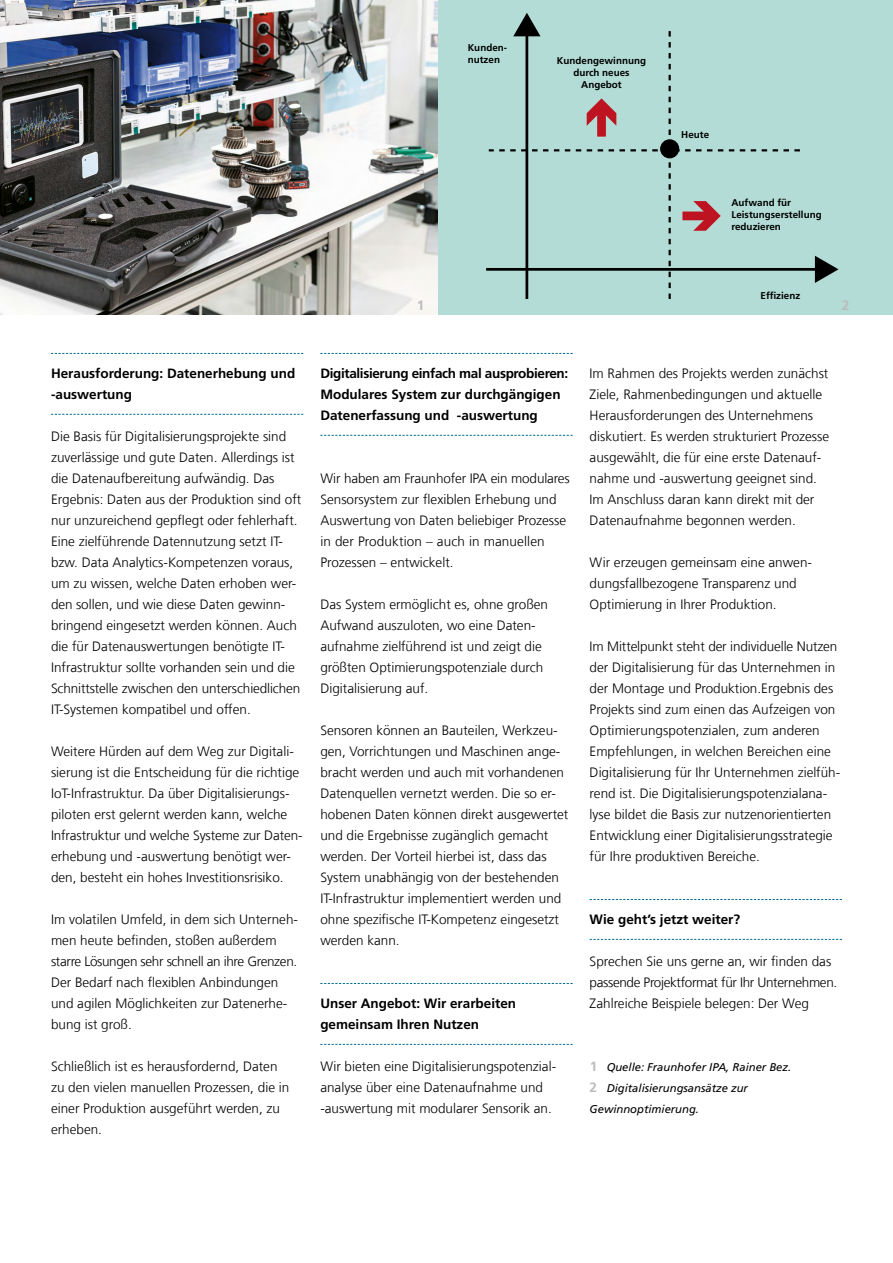
<style>
.page{position:relative;width:893px;height:1263px;background:#fff}
.page>*{position:absolute;margin:0;border:0;box-sizing:border-box;transform-origin:0 0}
.t1{font:300 13.5px/21px "Frutiger LT Com";color:#000}
.t2{font:700 13.5px/21px "Frutiger LT Com";color:#000}
.t3{font:700 13.5px "Frutiger LT Com";color:#bbbcbd}
.t4{font:italic 11.25px/21px "Frutiger LT Com";color:#000}
.t5{font:700 9.9px/11.9px "Frutiger LT Com";color:#000}
.s1{font-weight:700;font-style:normal;font-size:13.5px;color:#bbbcbd}
</style>
<div class="page">
<div style="left:0;top:0;width:893px;height:315px;background:#b2dcd5"></div>
<svg style="left:51px;top:353px;width:252px;height:1px"></svg>
<svg style="left:51px;top:414px;width:252px;height:1px"></svg>
<svg style="left:590px;top:899px;width:252px;height:1px"></svg>
<svg style="left:590px;top:939px;width:252px;height:1px"></svg>
<svg style="left:320px;top:353px;width:253px;height:1px"></svg>
<svg style="left:320px;top:435px;width:253px;height:1px"></svg>
<svg style="left:320px;top:983px;width:253px;height:1px"></svg>
<svg style="left:320px;top:1044px;width:253px;height:1px"></svg>
<img style="left:0;top:0;width:438px;height:315px">
<hr style="left:486px;top:268px;width:333px;height:3px;background:#000">
<svg style="left:815px;top:256px;width:23px;height:27px"></svg>
<svg style="left:489px;top:13px;width:311px;height:286px"></svg>
<p class="t5" style="left:468px;top:41px;width:41px">Kunden&shy;nutzen</p>
<p class="t5" style="left:557px;top:55px;width:91px;text-align:center">Kundengewinnung durch neues<br>Angebot</p>
<p class="t5" style="left:681px;top:128px;width:29px">Heute</p>
<p class="t5" style="left:731px;top:197px;width:92px">Aufwand für<br>Leistungserstellung reduzieren</p>
<p class="t5" style="left:761px;top:290px;width:41px">Effizienz</p>
<p class="t3" style="left:417px;top:298px;width:9px">1</p>
<p class="t3" style="left:842px;top:298px;width:9px">2</p>
<p class="t2" style="left:51px;top:363px;width:246px">Herausforderung: Datenerhebung und -auswertung</p>
<p class="t1" style="left:51px;top:426px;width:252px">Die Basis für Digitalisierungsprojekte sind zuverlässige und gute Daten. Allerdings ist die Datenaufbereitung aufwändig. Das Ergebnis: Daten aus der Produktion sind oft nur unzureichend gepflegt oder fehlerhaft.<br>Eine zielführende Datennutzung setzt IT&shy;bzw. Data Analytics-Kompetenzen voraus, um zu wissen, welche Daten erhoben wer&shy;den sollen, und wie diese Daten gewinn&shy;bringend eingesetzt werden können. Auch die für Datenauswertungen benötigte IT-Infrastruktur sollte vorhanden sein und die Schnittstelle zwischen den unterschiedlichen IT-Systemen kompatibel und offen.</p>
<p class="t1" style="left:51px;top:741px;width:253px">Weitere Hürden auf dem Weg zur Digitali&shy;sierung ist die Entscheidung für die richtige IoT-Infrastruktur. Da über Digitalisierungs&shy;piloten erst gelernt werden kann, welche Infrastruktur und welche Systeme zur Daten&shy;erhebung und -auswertung benötigt wer&shy;den, besteht ein hohes Investitionsrisiko.</p>
<p class="t1" style="left:51px;top:909px;width:249px">Im volatilen Umfeld, in dem sich Unterneh&shy;men heute befinden, stoßen außerdem starre Lösungen sehr schnell an ihre Grenzen.<br>Der Bedarf nach flexiblen Anbindungen und agilen Möglichkeiten zur Datenerhe&shy;bung ist groß.</p>
<p class="t1" style="left:51px;top:1056px;width:240px">Schließlich ist es herausfordernd, Daten zu den vielen manuellen Prozessen, die in einer Produktion ausgeführt werden, zu erheben.</p>
<p class="t2" style="left:320px;top:363px;width:249px">Digitalisierung einfach mal ausprobieren:<br>Modulares System zur durchgängigen<br>Datenerfassung und -auswertung</p>
<p class="t1" style="left:590px;top:363px;width:241px">Im Rahmen des Projekts werden zunächst Ziele, Rahmenbedingungen und aktuelle Herausforderungen des Unternehmens diskutiert. Es werden strukturiert Prozesse ausgewählt, die für eine erste Datenauf&shy;nahme und -auswertung geeignet sind.<br>Im Anschluss daran kann direkt mit der Datenaufnahme begonnen werden.</p>
<p class="t1" style="left:590px;top:552px;width:224px">Wir erzeugen gemeinsam eine anwen&shy;dungsfallbezogene Transparenz und<br>Optimierung in Ihrer Produktion.</p>
<p class="t1" style="left:590px;top:636px;width:252px">Im Mittelpunkt steht der individuelle Nutzen der Digitalisierung für das Unternehmen in der Montage und Produktion.Ergebnis des Projekts sind zum einen das Aufzeigen von Optimierungspotenzialen, zum anderen Empfehlungen, in welchen Bereichen eine Digitalisierung für Ihr Unternehmen zielfüh&shy;rend ist. Die Digitalisierungspotenzialana&shy;lyse bildet die Basis zur nutzenorientierten Entwicklung einer Digitalisierungsstrategie für Ihre produktiven Bereiche.</p>
<p class="t1" style="left:320px;top:468px;width:251px">Wir haben am Fraunhofer IPA ein modulares Sensorsystem zur flexiblen Erhebung und Auswertung von Daten beliebiger Prozesse in der Produktion – auch in manuellen Prozessen – entwickelt.</p>
<p class="t1" style="left:320px;top:594px;width:229px">Das System ermöglicht es, ohne großen Aufwand auszuloten, wo eine Daten&shy;aufnahme zielführend ist und zeigt die größten Optimierungspotenziale durch Digitalisierung auf.</p>
<p class="t1" style="left:320px;top:720px;width:250px">Sensoren können an Bauteilen, Werkzeu&shy;gen, Vorrichtungen und Maschinen ange&shy;bracht werden und auch mit vorhandenen Datenquellen vernetzt werden. Die so er&shy;hobenen Daten können direkt ausgewertet und die Ergebnisse zugänglich gemacht werden. Der Vorteil hierbei ist, dass das System unabhängig von der bestehenden IT-Infrastruktur implementiert werden und ohne spezifische IT-Kompetenz eingesetzt werden kann.</p>
<p class="t2" style="left:590px;top:909px;width:152px">Wie geht’s jetzt weiter?</p>
<p class="t1" style="left:590px;top:951px;width:249px">Sprechen Sie uns gerne an, wir finden das passende Projektformat für Ihr Unternehmen.<br>Zahlreiche Beispiele belegen: Der Weg</p>
<p class="t2" style="left:320px;top:993px;width:197px">Unser Angebot: Wir erarbeiten gemeinsam Ihren Nutzen</p>
<p class="t1" style="left:320px;top:1056px;width:237px">Wir bieten eine Digitalisierungspotenzial&shy;analyse über eine Datenaufnahme und -auswertung mit modularer Sensorik an.</p>
<p class="t4" style="left:590px;top:1057px;width:203px"><span class="s1">1</span> Quelle: Fraunhofer IPA, Rainer Bez.<br><span class="s1">2</span> Digitalisierungsansätze zur<br>Gewinnoptimierung.</p>
</div>
